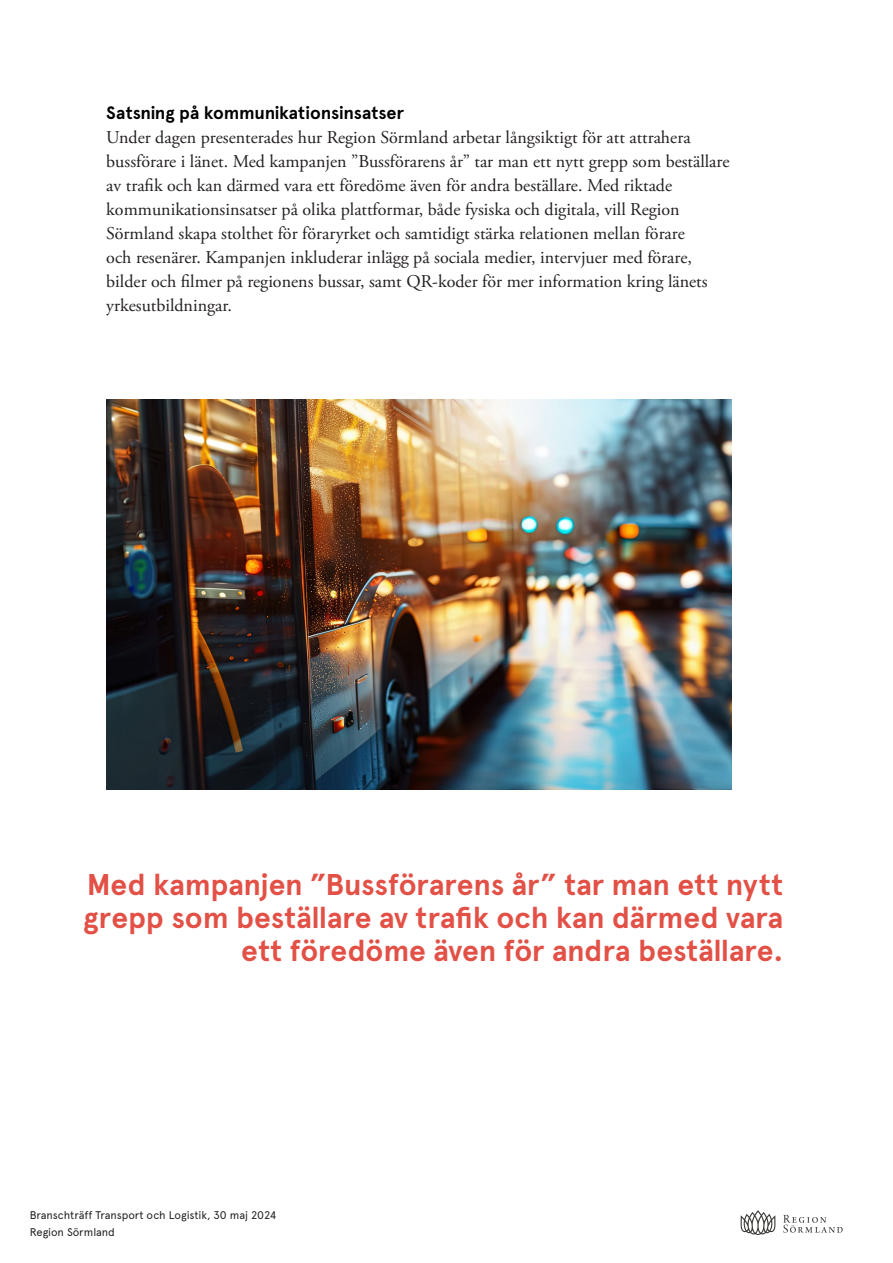
<style>
.page{position:relative;width:893px;height:1263px;background:#fff}
.page>*{position:absolute;margin:0;border:0;box-sizing:border-box;transform-origin:0 0}
.t1{font:700 30px/33px "Fjtnbx Apercu";letter-spacing:-.005em;color:#e25046;text-align:right}
.t2{font:18px/24px "Psdrql A Garamond Pro";color:#231f20}
.t3{font:700 18px "Fjtnbx Apercu";letter-spacing:-.005em;color:#000001}
.t4{font:11.1px/16.5px "Qtfwxh Apercu";letter-spacing:-.01em;color:#231f20}
</style>
<div class="page">
<svg style="left:741px;top:1210px;width:34px;height:25px"></svg>
<svg style="left:783px;top:1215px;width:60px;height:18px"></svg>
<img style="left:106px;top:400px;width:625px;height:389px">
<h2 class="t3" style="left:106px;top:102px;width:299px">Satsning på kommunikationsinsatser</h2>
<p class="t2" style="left:106px;top:126px;width:625px">Under dagen presenterades hur Region Sörmland arbetar långsiktigt för att attrahera bussförare i länet. Med kampanjen ”Bussförarens år” tar man ett nytt grepp som beställare av trafik och kan därmed vara ett föredöme även för andra beställare. Med riktade kommunikationsinsatser på olika plattformar, både fysiska och digitala, vill Region Sörmland skapa stolthet för föraryrket och samtidigt stärka relationen mellan förare<br>och resenärer. Kampanjen inkluderar inlägg på sociala medier, intervjuer med förare, bilder och filmer på regionens bussar, samt QR-koder för mer information kring länets yrkesutbildningar.</p>
<p class="t1" style="left:83px;top:869px;width:702px">Med kampanjen ”Bussförarens år” tar man ett nytt grepp som beställare av trafik och kan därmed vara ett föredöme även för andra beställare.</p>
<p class="t4" style="left:30px;top:1207px;width:248px">Branschträff Transport och Logistik, 30 maj 2024<br>Region Sörmland</p>
</div>
